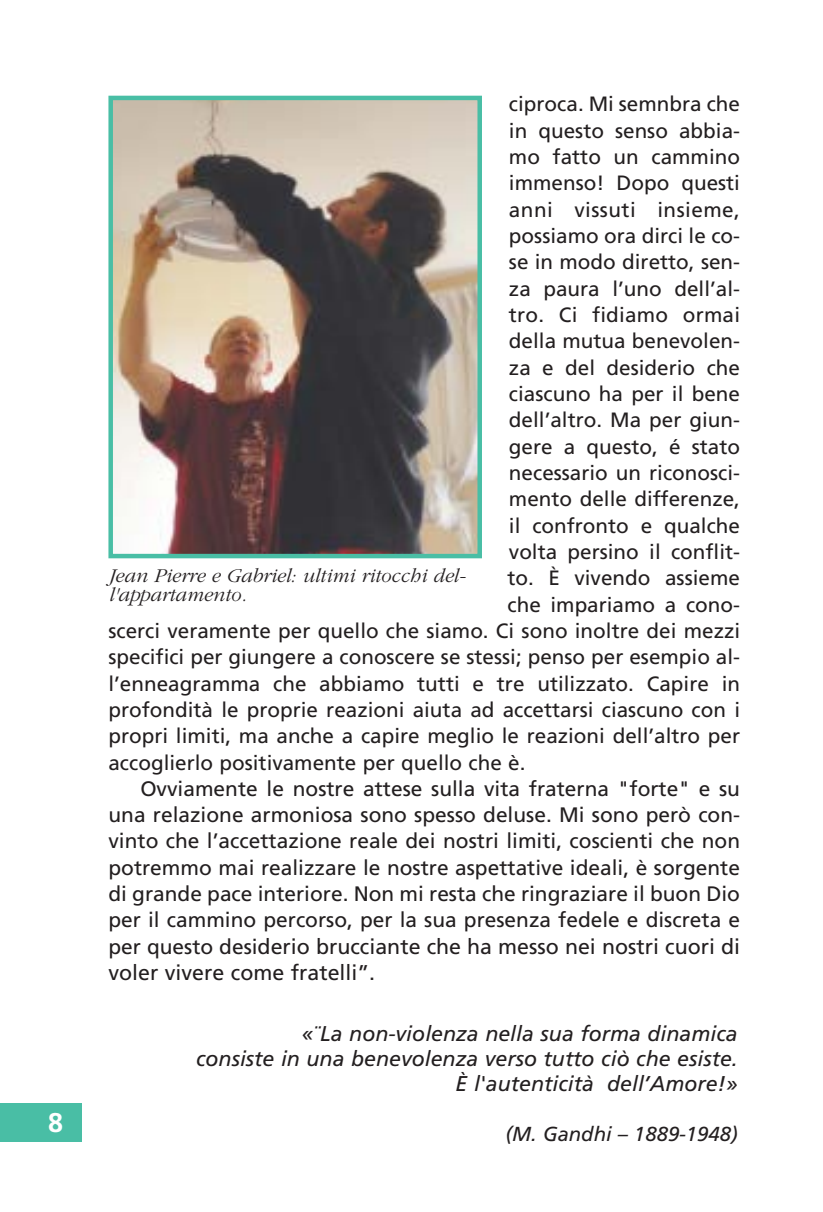
<style>
.page{position:relative;width:823px;height:1212px;background:#fff}
.page>*{position:absolute;margin:0;border:0;box-sizing:border-box;transform-origin:0 0}
.t1{font:700 27px "Frutiger";color:#fff}
.t2{font:italic 21.38px/25px "Frutiger";color:#231f20;text-align:right}
.t3{font:21.38px/26.3px "Frutiger";color:#231f20}
.t4{font:20.93px/26.3px "Frutiger";color:#231f20;text-align:justify}
.t5{font:20.7px "Frutiger";color:#231f20}
.t6{font:20.7px "Frutiger";letter-spacing:.02em;color:#231f20}
.t7{font:italic 300 20.25px/19.8px "Garamond";color:#231f20}
.t8{font:italic 20.25px "Frutiger";color:#231f20}
.s1{font-size:20.93px}
</style>
<div class="page">
<div style="left:0;top:1103px;width:81px;height:39px;background:#49bea5"></div>
<img style="left:113px;top:101px;width:364px;height:452px">
<div style="left:108px;top:96px;width:374px;height:462px;border:4px solid #49bea5"></div>
<h1 class="t1" style="left:48px;top:1112px;width:17px">8</h1>
<p class="t5" style="left:509px;top:96px;width:233px">ciproca. Mi semnbra che</p>
<p class="t5" style="left:509px;top:122px;width:233px">in questo senso abbia-</p>
<p class="t5" style="left:509px;top:148px;width:233px">mo fatto un cammino</p>
<p class="t5" style="left:509px;top:175px;width:233px">immenso! Dopo questi</p>
<p class="t6" style="left:509px;top:201px;width:232px">anni vissuti insieme,</p>
<p class="t5" style="left:509px;top:227px;width:233px">possiamo ora dirci le co-</p>
<p class="t5" style="left:509px;top:254px;width:233px">se in modo diretto, sen-</p>
<p class="t5" style="left:509px;top:280px;width:233px">za paura l’uno dell’al-</p>
<p class="t5" style="left:509px;top:306px;width:233px">tro. Ci fidiamo ormai</p>
<p class="t5" style="left:509px;top:333px;width:233px">della mutua benevolen-</p>
<p class="t5" style="left:509px;top:359px;width:233px">za e del desiderio che</p>
<p class="t5" style="left:509px;top:385px;width:233px">ciascuno ha per il bene</p>
<p class="t5" style="left:509px;top:412px;width:233px">dell’altro. Ma per giun-</p>
<p class="t5" style="left:509px;top:438px;width:232px">gere a questo, é stato</p>
<p class="t5" style="left:509px;top:464px;width:233px">necessario un riconosci-</p>
<p class="t5" style="left:509px;top:491px;width:233px">mento delle differenze,</p>
<p class="t5" style="left:509px;top:517px;width:233px">il confronto e qualche</p>
<p class="t5" style="left:509px;top:543px;width:233px">volta persino il conflit-</p>
<p class="t5" style="left:507px;top:570px;width:234px">to. È vivendo assieme</p>
<p class="t5" style="left:507px;top:596px;width:234px">che impariamo a cono-</p>
<p class="t5" style="left:108px;top:622px;width:633px">scerci veramente per quello che siamo. Ci sono inoltre dei mezzi</p>
<p class="t5" style="left:108px;top:649px;width:633px">specifici per giungere a conoscere se stessi; penso per esempio al-</p>
<p class="t5" style="left:108px;top:675px;width:633px">l’enneagramma che abbiamo tutti e tre utilizzato. Capire in</p>
<p class="t5" style="left:108px;top:701px;width:633px">profondità le proprie reazioni aiuta ad accettarsi ciascuno con i</p>
<p class="t5" style="left:108px;top:728px;width:633px">propri limiti, ma anche a capire meglio le reazioni dell’altro per</p>
<p class="t5" style="left:108px;top:754px;width:419px">accoglierlo positivamente per quello che è.</p>
<p class="t4" style="left:108px;top:777px;width:633px;text-indent:32px">Ovviamente le nostre attese sulla vita fraterna "forte" e su una relazione armoniosa sono spesso deluse. Mi sono però con&shy;vinto che l’accettazione reale dei nostri limiti, coscienti che non potremmo mai realizzare le nostre aspettative ideali, è sorgente di grande pace interiore. Non mi resta che ringraziare il buon Dio per il cammino percorso, per la sua presenza fedele e discreta e</p>
<p class="t3" style="left:108px;top:935px;width:633px"><span class="s1">per questo desi</span>derio brucciante che ha messo nei nostri cuori di voler vivere come fratelli”.</p>
<p class="t7" style="left:108px;top:567px;width:359px">Jean Pierre e Gabriel: ultimi ritocchi del&shy;l'appartamento.</p>
<p class="t2" style="left:196px;top:1022px;width:543px">«¨La non-violenza nella sua forma dinamica<br>consiste in una benevolenza verso tutto ciò che esiste.<br>È l'autenticità dell’Amore!»</p>
<p class="t8" style="left:505px;top:1125px;width:234px">(M. Gandhi – 1889-1948)</p>
</div>
